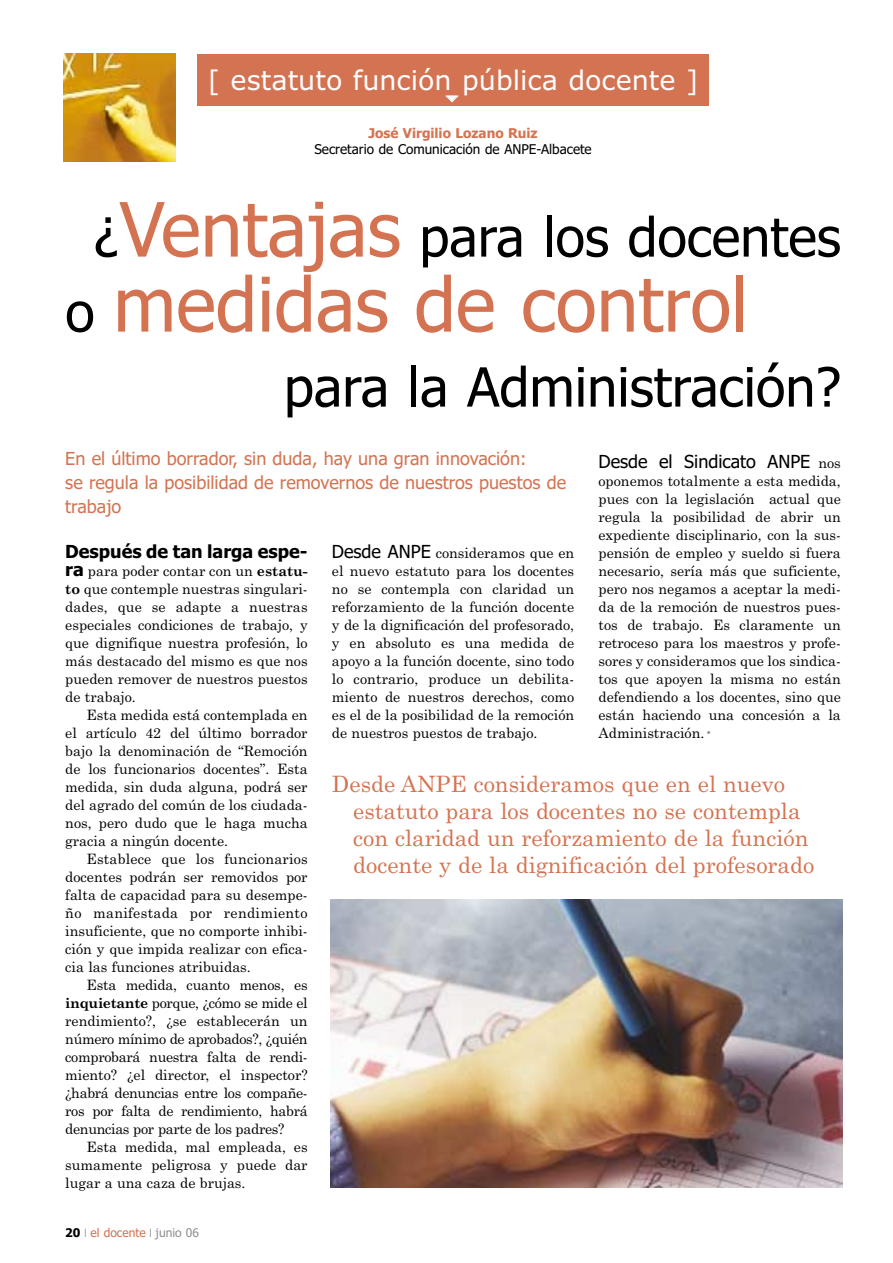
<style>
.page{position:relative;width:893px;height:1263px;background:#fff}
.page>*{position:absolute;margin:0;border:0;box-sizing:border-box;transform-origin:0 0}
.t1{font:75px "Tahoma";color:#d47351}
.t2{font:54px "Tahoma";color:#000}
.t3{font:27px "Verdana";color:#fff}
.t4{font:22.5px/27px "Century Schoolbook";color:#d47351}
.t5{font:18px/24px "Tahoma";color:#d47351}
.t6{font:18px "Tahoma";color:#000}
.t7{font:700 18px "Tahoma";color:#000}
.t8{font:14.25px/18px "Century Schoolbook";color:#000;text-align:justify}
.t9{font:13.5px "Tahoma";color:#000}
.t10{font:700 13.5px "Tahoma";color:#d47351}
.t11{font:12px "Tahoma";color:#d47351}
.s1{font-size:75px;color:#d47351}
.s2{font-size:54px;color:#000}
.s3{font-family:"Tahoma";font-size:18px}
.s4{font-family:"Century Schoolbook";font-size:14.25px}
.s5{color:#8f8f8f}
.s6{font-family:"Tahoma";font-weight:700;font-size:18px}
.s7{font-weight:700}
.s8{font-weight:700;color:#000}
</style>
<div class="page">
<img style="left:64px;top:54px;width:112px;height:108px">
<div style="left:197px;top:54px;width:512px;height:52px;background:#d47351"></div>
<img style="left:330px;top:900px;width:512px;height:288px">
<h3 class="t3" style="left:208px;top:69px;width:492px">[ estatuto función pública docente ]</h3>
<p class="t10" style="left:368px;top:127px;width:171px">José Virgilio Lozano Ruiz</p>
<p class="t9" style="left:314px;top:144px;width:279px">Secretario de Comunicación de ANPE-Albacete</p>
<h2 class="t2" style="left:94px;top:216px;width:748px">¿<span class="s1">Ventajas</span> para los docentes</h2>
<h1 class="t1" style="left:65px;top:275px;width:684px"><span class="s2">o</span> medidas de control</h1>
<h2 class="t2" style="left:284px;top:366px;width:558px">para la Administración?</h2>
<p class="t5" style="left:65px;top:448px;width:502px">En el último borrador, sin duda, hay una gran innovación:<br>se regula la posibilidad de removernos de nuestros puestos de trabajo</p>
<p class="t8" style="left:332px;top:545px;width:244px"><span class="s3">Desde ANPE</span> consideramos que en el nuevo estatuto para los docentes no se contempla con claridad un reforzamiento de la función docente y de la dignificación del profesorado, y en absoluto es una medida de apoyo a la función docente, sino todo lo contrario, produce un debilita&shy;miento de nuestros derechos, como es el de la posibilidad de la remoción de nuestros puestos de trabajo.</p>
<p class="t6" style="left:598px;top:454px;width:244px">Desde el Sindicato ANPE <span class="s4">nos</span></p>
<p class="t8" style="left:598px;top:473px;width:244px">oponemos totalmente a esta medida, pues con la legislación actual que regula la posibilidad de abrir un expediente disciplinario, con la sus&shy;pensión de empleo y sueldo si fuera necesario, sería más que suficiente, pero nos negamos a aceptar la medi&shy;da de la remoción de nuestros pues&shy;tos de trabajo. Es claramente un retroceso para los maestros y profe&shy;sores y consideramos que los sindica&shy;tos que apoyen la misma no están defendiendo a los docentes, sino que están haciendo una concesión a la Administración.<span class="s5">•</span></p>
<h3 class="t4" style="left:353px;top:772px;width:462px;text-indent:-21px">Desde ANPE consideramos que en el nuevo estatuto para los docentes no se contempla con claridad un reforzamiento de la función docente y de la dignificación del profesorado</h3>
<p class="t7" style="left:65px;top:544px;width:244px">Después de tan larga espe-</p>
<p class="t8" style="left:65px;top:563px;width:244px"><span class="s6">ra</span> para poder contar con un <span class="s7">estatu&shy;to</span> que contemple nuestras singulari&shy;dades, que se adapte a nuestras especiales condiciones de trabajo, y que dignifique nuestra profesión, lo más destacado del mismo es que nos pueden remover de nuestros puestos de trabajo.</p>
<p class="t8" style="left:65px;top:707px;width:244px;text-indent:21px">Esta medida está contemplada en el artículo 42 del último borrador bajo la denominación de “Remoción de los funcionarios docentes”. Esta medida, sin duda alguna, podrá ser del agrado del común de los ciudada&shy;nos, pero dudo que le haga mucha gracia a ningún docente.</p>
<p class="t8" style="left:65px;top:851px;width:244px;text-indent:21px">Establece que los funcionarios docentes podrán ser removidos por falta de capacidad para su desempe&shy;ño manifestada por rendimiento insuficiente, que no comporte inhibi&shy;ción y que impida realizar con efica&shy;cia las funciones atribuidas.</p>
<p class="t8" style="left:65px;top:977px;width:244px;text-indent:21px">Esta medida, cuanto menos, es <span class="s7">inquietante</span> porque, ¿cómo se mide el rendimiento?, ¿se establecerán un número mínimo de aprobados?, ¿quién comprobará nuestra falta de rendi&shy;miento? ¿el director, el inspector? ¿habrá denuncias entre los compañe&shy;ros por falta de rendimiento, habrá denuncias por parte de los padres?</p>
<p class="t8" style="left:65px;top:1139px;width:244px;text-indent:21px">Esta medida, mal empleada, es sumamente peligrosa y puede dar lugar a una caza de brujas.</p>
<p class="t11" style="left:65px;top:1228px;width:135px"><span class="s8">20</span> <span class="s5">❘</span> el docente <span class="s5">❘ junio 06</span></p>
</div>
